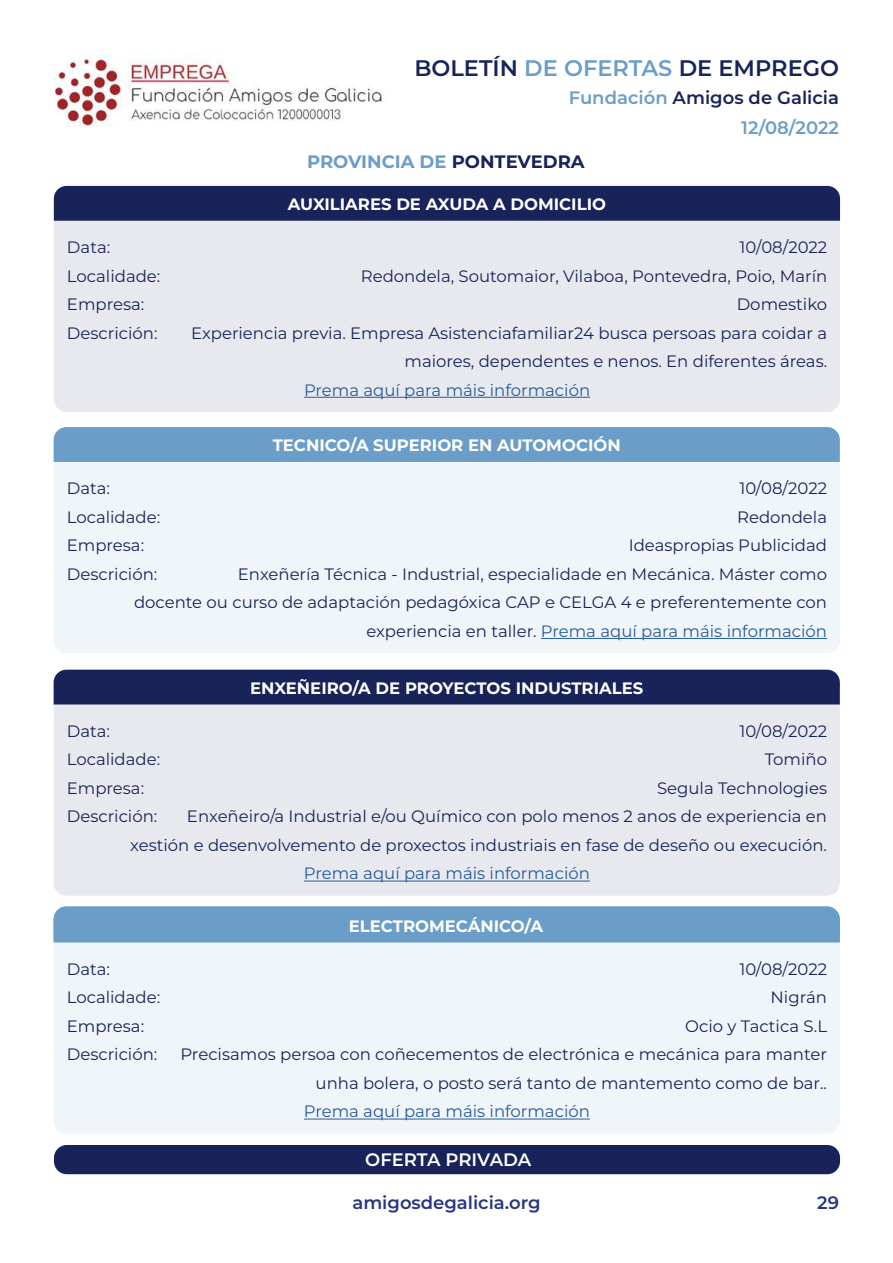
<style>
.page{position:relative;width:893px;height:1263px;background:#fff}
.page>*{position:absolute;margin:0;border:0;box-sizing:border-box;transform-origin:0 0}
.t1{font:600 22.5px "Montserrat";color:#172359}
.t2{font:600 18px/30.3px "Montserrat";color:#6a9dc8;text-align:right}
.t3{font:600 18px "Montserrat";color:#283583}
.t4{font:700 18px "Montserrat";color:#6a9dc8}
.t5{font:600 18px "Montserrat";letter-spacing:-.005em;color:#fff}
.t6{font:16.5px/28.5px "Montserrat";color:#172359;text-align:right}
.t7{font:700 16.5px "Montserrat";color:#fff}
.t8{font:16.5px "Montserrat";color:#275b9b}
.s1{color:#6a9dc8}
.s2{color:#172359}
.s3{color:#275b9b}
</style>
<div class="page">
<img style="left:55px;top:54px;width:327px;height:73px">
<div style="left:54px;top:1145px;width:786px;height:29px;background:#172359;border-radius:13px"></div>
<div style="left:54px;top:221px;width:786px;height:191px;background:#e8e9ee"></div>
<div style="left:54px;top:462px;width:786px;height:191px;background:#f0f5f9"></div>
<div style="left:54px;top:704px;width:786px;height:192px;background:#e8e9ee"></div>
<div style="left:54px;top:942px;width:786px;height:192px;background:#f0f5f9"></div>
<div style="left:54px;top:186px;width:786px;height:35px;background:#172359"></div>
<div style="left:54px;top:427px;width:786px;height:35px;background:#6a9dc8"></div>
<div style="left:54px;top:670px;width:786px;height:34px;background:#172359"></div>
<div style="left:54px;top:906px;width:786px;height:36px;background:#6a9dc8"></div>
<hr style="left:304px;top:397px;width:286px;height:1px;background:#275b9b">
<hr style="left:541px;top:638px;width:286px;height:1px;background:#275b9b">
<hr style="left:304px;top:881px;width:286px;height:1px;background:#275b9b">
<hr style="left:304px;top:1118px;width:286px;height:1px;background:#275b9b">
<h1 class="t1" style="left:414px;top:52px;width:426px">BOLETÍN <span class="s1">DE OFERTAS</span> DE EMPREGO</h1>
<p class="t2" style="left:569px;top:81px;width:272px">Fundación <span class="s2">Amigos de Galicia<br></span>12/08/2022</p>
<p class="t4" style="left:307px;top:148px;width:279px">PROVINCIA DE <span class="s2">PONTEVEDRA</span></p>
<p class="t7" style="left:288px;top:192px;width:320px">AUXILIARES DE AXUDA A DOMICILIO</p>
<p class="t6" style="left:67px;top:232px;width:45px">Data:</p>
<p class="t6" style="left:740px;top:232px;width:89px">10/08/2022</p>
<p class="t6" style="left:67px;top:261px;width:95px">Localidade:</p>
<p class="t6" style="left:361px;top:261px;width:468px">Redondela, Soutomaior, Vilaboa, Pontevedra, Poio, Marín</p>
<p class="t6" style="left:67px;top:289px;width:79px">Empresa:</p>
<p class="t6" style="left:737px;top:289px;width:92px">Domestiko</p>
<p class="t6" style="left:67px;top:318px;width:92px">Descrición:</p>
<p class="t6" style="left:191px;top:318px;width:637px">Experiencia previa. Empresa Asistenciafamiliar24 busca persoas para coidar a maiores, dependentes e nenos. En diferentes áreas.</p>
<p class="t8" style="left:304px;top:378px;width:288px">Prema aquí para máis información</p>
<p class="t7" style="left:273px;top:433px;width:350px">TECNICO/A SUPERIOR EN AUTOMOCIÓN</p>
<p class="t6" style="left:67px;top:474px;width:45px">Data:</p>
<p class="t6" style="left:739px;top:474px;width:89px">10/08/2022</p>
<p class="t6" style="left:67px;top:502px;width:95px">Localidade:</p>
<p class="t6" style="left:737px;top:502px;width:91px">Redondela</p>
<p class="t6" style="left:67px;top:531px;width:79px">Empresa:</p>
<p class="t6" style="left:629px;top:531px;width:200px">Ideaspropias Publicidad</p>
<p class="t6" style="left:67px;top:559px;width:92px">Descrición:</p>
<p class="t6" style="left:134px;top:559px;width:694px">Enxeñería Técnica - Industrial, especialidade en Mecánica. Máster como<br>docente ou curso de adaptación pedagóxica CAP e CELGA 4 e preferentemente con experiencia en taller. <span class="s3">Prema aquí para máis información</span></p>
<p class="t7" style="left:250px;top:676px;width:395px">ENXEÑEIRO/A DE PROYECTOS INDUSTRIALES</p>
<p class="t6" style="left:67px;top:716px;width:45px">Data:</p>
<p class="t6" style="left:739px;top:716px;width:89px">10/08/2022</p>
<p class="t6" style="left:67px;top:745px;width:95px">Localidade:</p>
<p class="t6" style="left:765px;top:745px;width:64px">Tomiño</p>
<p class="t6" style="left:67px;top:773px;width:79px">Empresa:</p>
<p class="t6" style="left:657px;top:773px;width:172px">Segula Technologies</p>
<p class="t6" style="left:67px;top:802px;width:92px">Descrición:</p>
<p class="t6" style="left:130px;top:802px;width:698px">Enxeñeiro/a Industrial e/ou Químico con polo menos 2 anos de experiencia en xestión e desenvolvemento de proxectos industriais en fase de deseño ou execución.</p>
<p class="t8" style="left:304px;top:862px;width:288px">Prema aquí para máis información</p>
<p class="t7" style="left:349px;top:914px;width:196px">ELECTROMECÁNICO/A</p>
<p class="t6" style="left:67px;top:954px;width:45px">Data:</p>
<p class="t6" style="left:739px;top:954px;width:89px">10/08/2022</p>
<p class="t6" style="left:67px;top:983px;width:95px">Localidade:</p>
<p class="t6" style="left:770px;top:983px;width:58px">Nigrán</p>
<p class="t6" style="left:67px;top:1011px;width:79px">Empresa:</p>
<p class="t6" style="left:685px;top:1011px;width:143px">Ocio y Tactica S.L</p>
<p class="t6" style="left:67px;top:1040px;width:92px">Descrición:</p>
<p class="t6" style="left:181px;top:1040px;width:648px">Precisamos persoa con coñecementos de electrónica e mecánica para manter unha bolera, o posto será tanto de mantemento como de bar..</p>
<p class="t8" style="left:304px;top:1100px;width:288px">Prema aquí para máis información</p>
<p class="t5" style="left:365px;top:1147px;width:168px">OFERTA PRIVADA</p>
<p class="t3" style="left:352px;top:1190px;width:190px">amigosdegalicia.org</p>
<p class="t3" style="left:817px;top:1190px;width:23px">29</p>
</div>
